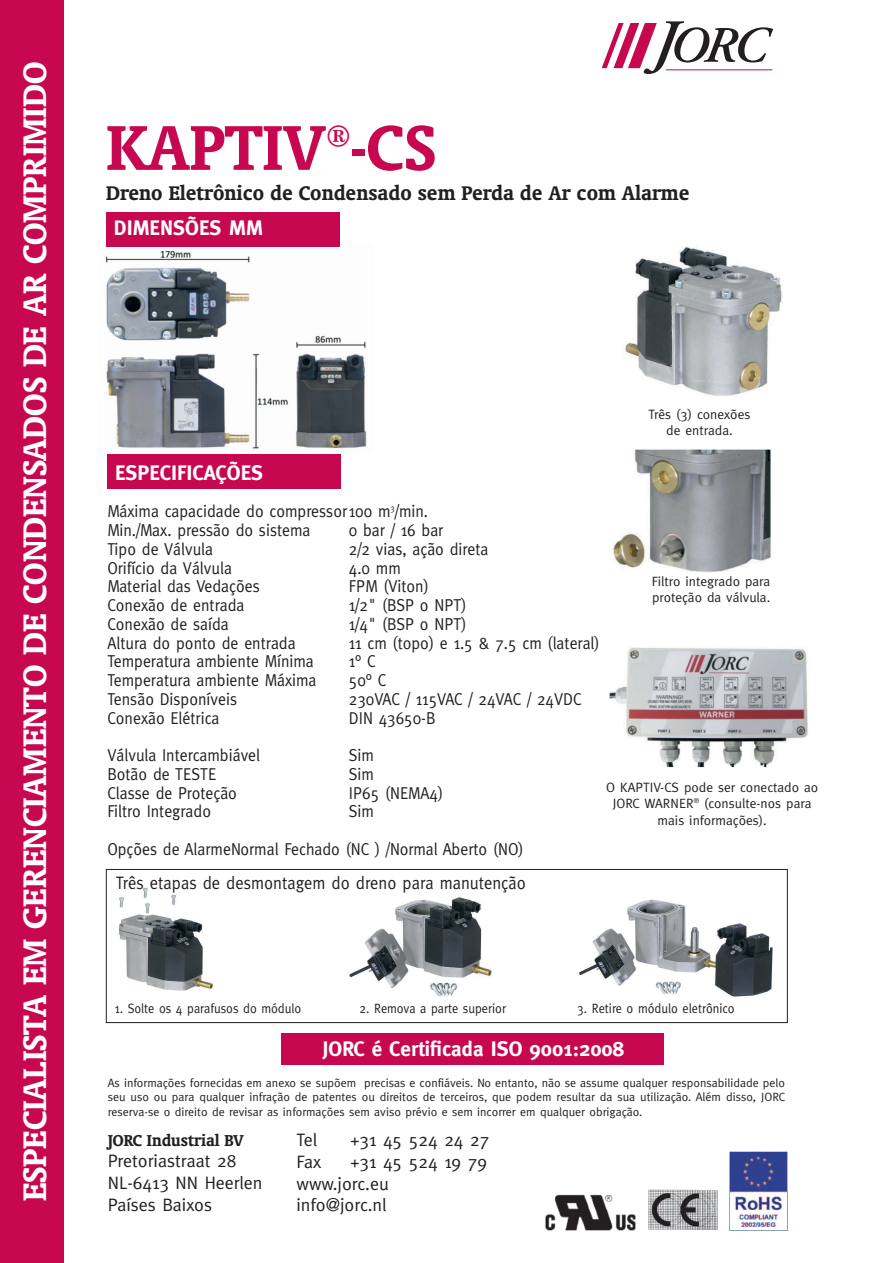
<style>
.page{position:relative;width:893px;height:1263px;background:#fff}
.page>*{position:absolute;margin:0;border:0;box-sizing:border-box;transform-origin:0 0}
.t1{font:700 72px "Oranda BT";color:#c70851}
.t2{font:700 37.2px "Oranda BT";color:#fff}
.t3{font:700 30px "Oranda BT";color:#c70851}
.t4{font:700 22.5px "Oranda BT";color:#231f20}
.t5{font:700 21px "Meta";color:#fff}
.t6{font:18px/21.6px "Meta";color:#231f20}
.t7{font:18px "Meta";color:#231f20;scale:.92 1}
.t8{font:700 18px "Oranda BT";color:#231f20}
.t9{font:17.25px/18.8px "Meta";color:#231f20;scale:.92 1}
.t10{font:13.5px/16.2px "Meta";color:#231f20;text-align:center}
.t11{font:13.5px "Meta";color:#231f20;scale:.92 1}
.t12{font:12px/14.4px "Meta";color:#231f20;text-align:justify}
</style>
<div class="page">
<img style="left:106px;top:250px;width:261px;height:199px">
<img style="left:609px;top:247px;width:199px;height:521px">
<div style="left:107px;top:454px;width:234px;height:35px;background:#c70851"></div>
<div style="left:106px;top:212px;width:234px;height:35px;background:#c70851"></div>
<svg style="left:602px;top:21px;width:171px;height:53px"></svg>
<hr style="left:666px;top:69px;width:106px;height:1px;background:#c70851">
<div style="left:0;top:0;width:64px;height:1263px;background:#c70851"></div>
<div style="left:281px;top:1033px;width:383px;height:32px;background:#c70851"></div>
<img style="left:119px;top:887px;width:94px;height:104px">
<img style="left:348px;top:897px;width:143px;height:99px">
<img style="left:579px;top:899px;width:194px;height:98px">
<div style="left:106px;top:869px;width:682px;height:154px;border:1px solid #231f20"></div>
<img style="left:729px;top:1152px;width:58px;height:79px">
<img style="left:545px;top:1194px;width:91px;height:37px">
<img style="left:648px;top:1190px;width:69px;height:40px">
<h2 class="t2" style="left:12px;top:1201px;width:1141px;rotate:-90deg">ESPECIALISTA EM GERENCIAMENTO DE CONDENSADOS DE AR COMPRIMIDO</h2>
<h3 class="t3" style="left:326px;top:119px;width:26px">®</h3>
<h3 class="t4" style="left:106px;top:179px;width:585px">Dreno Eletrônico de Condensado sem Perda de Ar com Alarme</h3>
<h1 class="t1" style="left:106px;top:105px;width:331px">KAPTIV -CS</h1>
<p class="t5" style="left:114px;top:216px;width:151px">DIMENSÕES MM</p>
<p class="t10" style="left:648px;top:406px;width:104px">Três (3) conexões de entrada.</p>
<p class="t5" style="left:115px;top:460px;width:150px">ESPECIFICAÇÕES</p>
<p class="t9" style="left:107px;top:502px;width:350px">Máxima capacidade do compressor100 m<sup>3</sup>/min.<br>Min./Max. pressão do sistema</p>
<p class="t9" style="left:349px;top:521px;width:104px">0 bar / 16 bar</p>
<p class="t9" style="left:107px;top:539px;width:117px">Tipo de Válvula</p>
<p class="t9" style="left:349px;top:539px;width:153px">2/2 vias, ação direta</p>
<p class="t9" style="left:107px;top:558px;width:137px">Orifício da Válvula</p>
<p class="t9" style="left:349px;top:558px;width:58px">4.0 mm</p>
<p class="t9" style="left:107px;top:577px;width:167px">Material das Vedações</p>
<p class="t9" style="left:349px;top:577px;width:88px">FPM (Viton)</p>
<p class="t9" style="left:107px;top:596px;width:150px">Conexão de entrada</p>
<p class="t9" style="left:349px;top:596px;width:130px">1/2" (BSP o NPT)</p>
<p class="t9" style="left:107px;top:614px;width:134px">Conexão de saída</p>
<p class="t9" style="left:349px;top:614px;width:130px">1/4" (BSP o NPT)</p>
<p class="t9" style="left:107px;top:633px;width:206px">Altura do ponto de entrada</p>
<p class="t9" style="left:349px;top:633px;width:274px">11 cm (topo) e 1.5 &amp; 7.5 cm (lateral)</p>
<p class="t9" style="left:107px;top:652px;width:226px">Temperatura ambiente Mínima</p>
<p class="t9" style="left:349px;top:652px;width:31px">1° C</p>
<p class="t9" style="left:107px;top:671px;width:229px">Temperatura ambiente Máxima</p>
<p class="t9" style="left:349px;top:671px;width:42px">50° C</p>
<p class="t9" style="left:107px;top:689px;width:142px">Tensão Disponíveis</p>
<p class="t9" style="left:349px;top:689px;width:254px">230VAC / 115VAC / 24VAC / 24VDC</p>
<p class="t9" style="left:107px;top:708px;width:123px">Conexão Elétrica</p>
<p class="t9" style="left:349px;top:708px;width:96px">DIN 43650-B</p>
<p class="t9" style="left:107px;top:746px;width:167px">Válvula Intercambiável</p>
<p class="t9" style="left:349px;top:746px;width:29px">Sim</p>
<p class="t9" style="left:107px;top:764px;width:120px">Botão de TESTE</p>
<p class="t9" style="left:349px;top:764px;width:29px">Sim</p>
<p class="t9" style="left:107px;top:783px;width:142px">Classe de Proteção</p>
<p class="t9" style="left:349px;top:783px;width:104px">IP65 (NEMA4)</p>
<p class="t9" style="left:107px;top:802px;width:114px">Filtro Integrado</p>
<p class="t9" style="left:107px;top:792px;width:454px;line-height:37.5px;text-indent:241px">Sim<br>Opções de AlarmeNormal Fechado (NC ) /Normal Aberto (NO)</p>
<p class="t7" style="left:116px;top:872px;width:447px">Três etapas de desmontagem do dreno para manutenção</p>
<p class="t10" style="left:652px;top:573px;width:120px;text-align:left">Filtro integrado para proteção da válvula.</p>
<p class="t10" style="left:606px;top:779px;width:214px">O KAPTIV-CS pode ser conectado ao<br>JORC WARNER<sup>®</sup> (consulte-nos para mais informações).</p>
<p class="t11" style="left:115px;top:1001px;width:204px">1. Solte os 4 parafusos do módulo</p>
<p class="t11" style="left:360px;top:1001px;width:161px">2. Remova a parte superior</p>
<p class="t11" style="left:577px;top:1001px;width:173px">3. Retire o módulo eletrônico</p>
<p class="t5" style="left:323px;top:1036px;width:303px">JORC é Certificada ISO 9001:2008</p>
<p class="t12" style="left:108px;top:1075px;width:679px">As informações fornecidas em anexo se supõem precisas e confiáveis. No entanto, não se assume qualquer responsabilidade pelo seu uso ou para qualquer infração de patentes ou direitos de terceiros, que podem resultar da sua utilização. Além disso, JORC reserva-se o direito de revisar as informações sem aviso prévio e sem incorrer em qualquer obrigação.</p>
<p class="t8" style="left:108px;top:1129px;width:138px">JORC Industrial BV</p>
<p class="t6" style="left:108px;top:1150px;width:156px">Pretoriastraat 28<br>NL-6413 NN Heerlen<br>Países Baixos</p>
<p class="t6" style="left:296px;top:1129px;width:22px">Tel</p>
<p class="t6" style="left:350px;top:1129px;width:140px">+31 45 524 24 27</p>
<p class="t6" style="left:296px;top:1151px;width:26px">Fax</p>
<p class="t6" style="left:296px;top:1151px;width:192px;text-indent:54px">+31 45 524 19 79 www.jorc.eu<br>info@jorc.nl</p>
</div>
